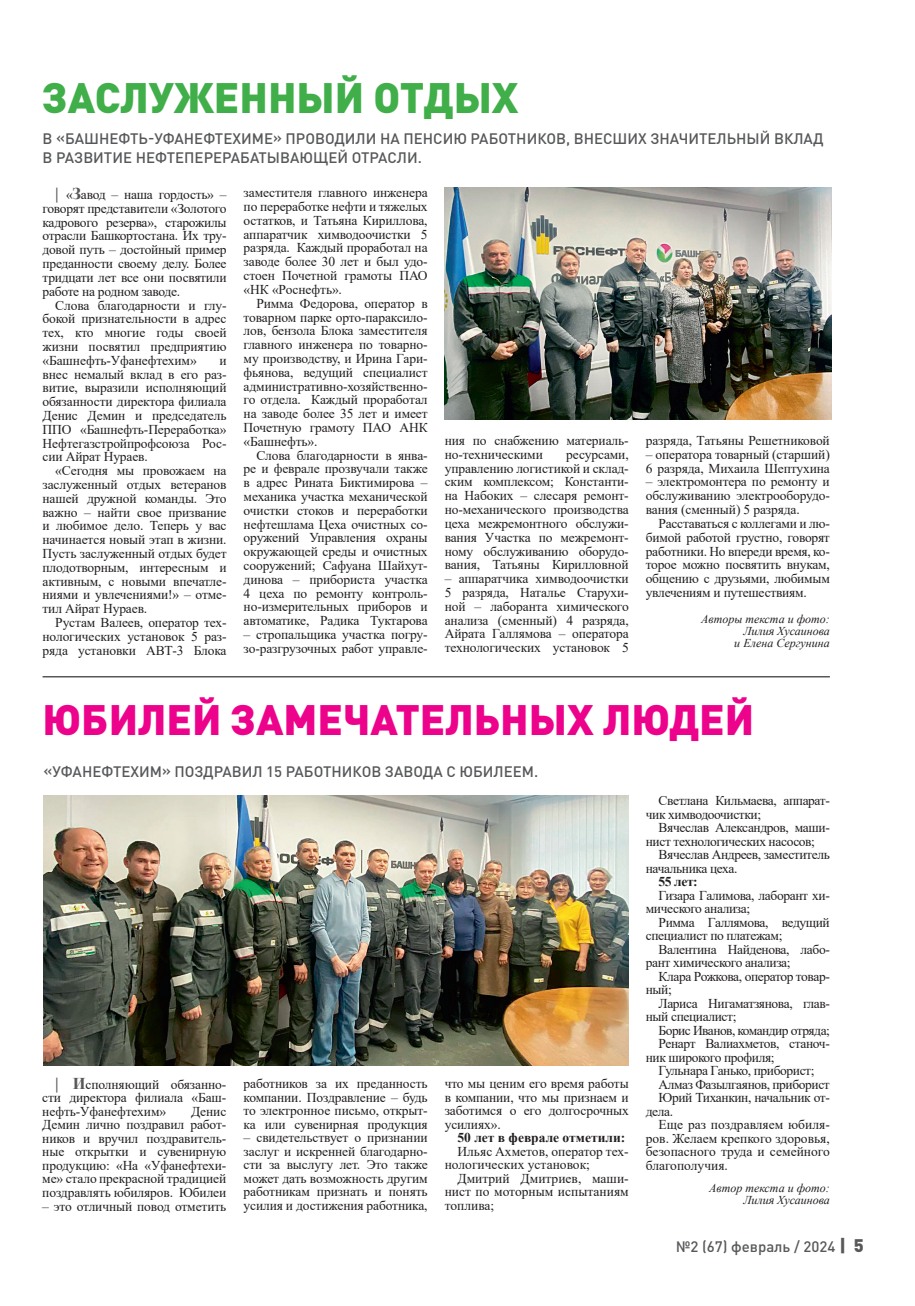
<style>
.page{position:relative;width:915px;height:1306px;background:#fff}
.page>*{position:absolute;margin:0;border:0;box-sizing:border-box;transform-origin:0 0}
.ЗАГОЛОВОК{font:900 42px "DIN Pro";color:#ed028c}
.ЗАГОЛОВОК-2{font:900 42px "DIN Pro";color:#40ae49}
._1_абзац{font:500 15px/19.5px "DIN Pro";color:#57585a}
.текст{font:13.5px/13.8px "Times New Roman";letter-spacing:-.01em;color:#231f20;text-align:justify}
.текст-2{font:13.5px/13.5px "Times New Roman";letter-spacing:-.03em;color:#231f20}
.текст-3{font:700 13.5px "Times New Roman";color:#231f20}
.текст-4{font:13.5px "Times New Roman";letter-spacing:-.04em;color:#231f20}
.Авторы{font:italic 12px "Times New Roman";color:#231f20}
.s1{font-weight:700;font-size:16.5px;color:#57585a}
.s2{font-weight:900;font-size:18px}
</style>
<div class="page">
<hr style="left:43px;top:676px;width:786px;height:1px;background:#57585a">
<img style="left:444px;top:188px;width:386px;height:232px">
<img style="left:44px;top:796px;width:584px;height:269px">
<p class="ЗАГОЛОВОК-2" style="left:43px;top:69px;width:477px">ЗАСЛУЖЕННЫЙ ОТДЫХ</p>
<p class="_1_абзац" style="left:43px;top:128px;width:782px">В «БАШНЕФТЬ-УФАНЕФТЕХИМЕ» ПРОВОДИЛИ НА ПЕНСИЮ РАБОТНИКОВ, ВНЕСШИХ ЗНАЧИТЕЛЬНЫЙ ВКЛАД<br>В РАЗВИТИЕ НЕФТЕПЕРЕРАБАТЫВАЮЩЕЙ ОТРАСЛИ.</p>
<p class="текст" style="left:43px;top:187px;width:185px;text-indent:13px"><span class="s1">|</span> «<span class="s1">З</span>авод – наша гордость» – говорят представители «Золотого кадрового резерва», старожилы отрасли Башкортостана. Их тру&shy;довой путь – достойный пример преданности своему делу. Более тридцати лет все они посвятили работе на родном заводе.</p>
<p class="текст" style="left:43px;top:298px;width:185px;text-indent:13px">Слова благодарности и глу&shy;бокой признательности в адрес тех, кто многие годы своей жизни посвятил предприятию «Башнефть-Уфанефтехим»</p>
<p class="текст" style="left:43px;top:353px;width:185px;text-indent:177px">и внес немалый вклад в его раз&shy;витие, выразили исполняющий обязанности директора филиала Денис Демин и председатель ППО «Башнефть-Переработка» Нефтегазстройпрофсоюза Рос&shy;сии Айрат Нураев.</p>
<p class="текст" style="left:43px;top:463px;width:185px;text-indent:13px">«Сегодня мы провожаем на заслуженный отдых ветеранов нашей дружной команды. Это важно – найти свое призвание и любимое дело. Теперь у вас начинается новый этап в жизни.<br>Пусть заслуженный отдых будет плодотворным, интересным и активным, с новыми впечатле&shy;ниями и увлечениями!» – отме&shy;тил Айрат Нураев.</p>
<p class="текст" style="left:43px;top:615px;width:185px;text-indent:13px">Рустам Валеев, оператор тех&shy;нологических установок 5 раз&shy;ряда установки АВТ-3 Блока</p>
<p class="текст" style="left:243px;top:185px;width:185px">заместителя главного инженера по переработке нефти и тяжелых остатков, и Татьяна Кириллова, аппаратчик химводоочистки 5 разряда. Каждый проработал на заводе более 30 лет и был удо&shy;стоен Почетной грамоты ПАО «НК «Роснефть».</p>
<p class="текст" style="left:243px;top:296px;width:185px;text-indent:13px">Римма Федорова, оператор в товарном парке орто-параксило&shy;лов, бензола Блока заместителя главного инженера по товарно&shy;му производству, и Ирина Гари&shy;фьянова, ведущий специалист административно-хозяйственно&shy;го отдела. Каждый проработал на заводе более 35 лет и имеет Почетную грамоту ПАО АНК «Башнефть».</p>
<p class="текст" style="left:243px;top:448px;width:185px;text-indent:13px">Слова благодарности в янва&shy;ре и феврале прозвучали также в адрес Рината Биктимирова – механика участка механической очистки стоков и переработки нефтешлама Цеха очистных со&shy;оружений Управления охраны окружающей среды и очистных сооружений; Сафуана Шайхут&shy;динова – прибориста участка 4 цеха по ремонту контроль&shy;но-измерительных приборов и автоматике, Радика Туктарова</p>
<p class="текст" style="left:243px;top:627px;width:185px">– стропальщика участка погру&shy;зо-разгрузочных работ управле-</p>
<p class="текст" style="left:444px;top:433px;width:185px">ния по снабжению материаль&shy;но-техническими</p>
<p class="текст" style="left:444px;top:447px;width:185px;text-indent:121px">ресурсами, управлению логистикой и склад&shy;ским комплексом; Константи&shy;на Набоких – слесаря ремонт&shy;но-механического производства цеха межремонтного обслужи&shy;вания Участка по межремонт&shy;ному обслуживанию оборудо&shy;вания, Татьяны Кирилловной</p>
<p class="текст" style="left:444px;top:571px;width:185px">– аппаратчика химводоочистки 5 разряда, Наталье Старухи&shy;ной – лаборанта химического анализа (сменный) 4 разряда, Айрата Галлямова – оператора технологических установок 5</p>
<p class="текст" style="left:645px;top:433px;width:185px">разряда, Татьяны Решетниковой</p>
<p class="текст" style="left:645px;top:447px;width:185px">– оператора товарный (старший)<br>6 разряда, Михаила Шептухина</p>
<p class="текст" style="left:645px;top:474px;width:185px">– электромонтера по ремонту и обслуживанию электрооборудо&shy;вания (сменный) 5 разряда.</p>
<p class="текст" style="left:645px;top:516px;width:185px;text-indent:13px">Расставаться с коллегами и лю&shy;бимой работой грустно, говорят работники. Но впереди время, ко&shy;торое можно посвятить внукам, общению с друзьями, любимым увлечениям и путешествиям.</p>
<p class="Авторы" style="left:700px;top:610px;width:130px">Авторы текста и фото:</p>
<p class="Авторы" style="left:743px;top:622px;width:88px">Лилия Хусаинова</p>
<p class="Авторы" style="left:734px;top:634px;width:97px">и Елена Сергунина</p>
<p class="ЗАГОЛОВОК" style="left:43px;top:691px;width:712px">ЮБИЛЕЙ ЗАМЕЧАТЕЛЬНЫХ ЛЮДЕЙ</p>
<p class="_1_абзац" style="left:44px;top:760px;width:496px">«УФАНЕФТЕХИМ» ПОЗДРАВИЛ 15 РАБОТНИКОВ ЗАВОДА С ЮБИЛЕЕМ.</p>
<p class="текст" style="left:42px;top:1077px;width:185px;text-indent:13px"><span class="s1">| И</span>сполняющий обязанно&shy;сти директора филиала «Баш&shy;нефть-Уфанефтехим»</p>
<p class="текст" style="left:42px;top:1104px;width:185px;text-indent:149px">Денис Демин лично поздравил работ&shy;ников и вручил поздравитель&shy;ные открытки и сувенирную продукцию: «На «Уфанефтехи&shy;ме» стало прекрасной традицией поздравлять юбиляров. Юбилеи</p>
<p class="текст" style="left:42px;top:1198px;width:185px">– это отличный повод отметить</p>
<p class="текст" style="left:243px;top:1076px;width:185px">работников за их преданность компании. Поздравление – будь то электронное письмо, открыт&shy;ка или сувенирная продукция</p>
<p class="текст" style="left:243px;top:1130px;width:185px">– свидетельствует о признании заслуг и искренней благодарно&shy;сти за выслугу лет. Это также может дать возможность другим работникам признать и понять усилия и достижения работника,</p>
<p class="текст" style="left:444px;top:1076px;width:185px">что мы ценим его время работы в компании, что мы признаем и заботимся о его долгосрочных усилиях».</p>
<p class="текст-3" style="left:457px;top:1127px;width:169px">50 лет в феврале отметили:</p>
<p class="текст" style="left:444px;top:1143px;width:185px;text-indent:13px">Ильяс Ахметов, оператор тех&shy;нологических установок;</p>
<p class="текст" style="left:444px;top:1170px;width:185px;text-indent:13px">Дмитрий Дмитриев, маши&shy;нист по моторным испытаниям топлива;</p>
<p class="текст-2" style="left:645px;top:793px;width:185px;text-indent:13px">Светлана Кильмаева, аппарат&shy;чик химводоочистки;</p>
<p class="текст-2" style="left:645px;top:820px;width:185px;text-indent:13px">Вячеслав Александров, маши&shy;нист технологических насосов;</p>
<p class="текст-2" style="left:645px;top:847px;width:185px;text-indent:13px">Вячеслав Андреев, заместитель начальника цеха.</p>
<p class="текст-3" style="left:658px;top:872px;width:41px">55 лет:</p>
<p class="текст-2" style="left:645px;top:888px;width:185px;text-indent:13px">Гизара Галимова, лаборант хи&shy;мического анализа;</p>
<p class="текст-2" style="left:645px;top:915px;width:185px;text-indent:13px">Римма Галлямова, ведущий специалист по платежам;</p>
<p class="текст-2" style="left:645px;top:942px;width:185px;text-indent:13px">Валентина Найденова, лабо&shy;рант химического анализа;</p>
<p class="текст-2" style="left:645px;top:969px;width:185px;text-indent:13px">Клара Рожкова, оператор товар&shy;ный;</p>
<p class="текст-2" style="left:645px;top:996px;width:185px;text-indent:13px">Лариса Нигаматзянова, глав&shy;ный специалист;</p>
<p class="текст-4" style="left:658px;top:1020px;width:173px">Борис Иванов, командир отряда;</p>
<p class="текст-2" style="left:645px;top:1036px;width:185px;text-indent:13px">Ренарт Валиахметов, станоч&shy;ник широкого профиля;</p>
<p class="текст-2" style="left:658px;top:1063px;width:157px">Гульнара Ганько, приборист;</p>
<p class="текст-2" style="left:658px;top:1077px;width:173px">Алмаз Фазылгаянов, приборист</p>
<p class="текст-2" style="left:645px;top:1090px;width:185px;text-indent:13px">Юрий Тиханкин, начальник от&shy;дела.</p>
<p class="текст" style="left:645px;top:1117px;width:185px;text-indent:13px">Еще раз поздравляем юбиля&shy;ров. Желаем крепкого здоровья, безопасного труда и семейного благополучия.</p>
<p class="Авторы" style="left:709px;top:1180px;width:122px">Автор текста и фото:</p>
<p class="Авторы" style="left:743px;top:1192px;width:88px">Лилия Хусаинова</p>
<p class="_1_абзац" style="left:675px;top:1235px;width:189px">№2 (67) февраль / 2024 <span class="s2">| 5</span></p>
</div>
